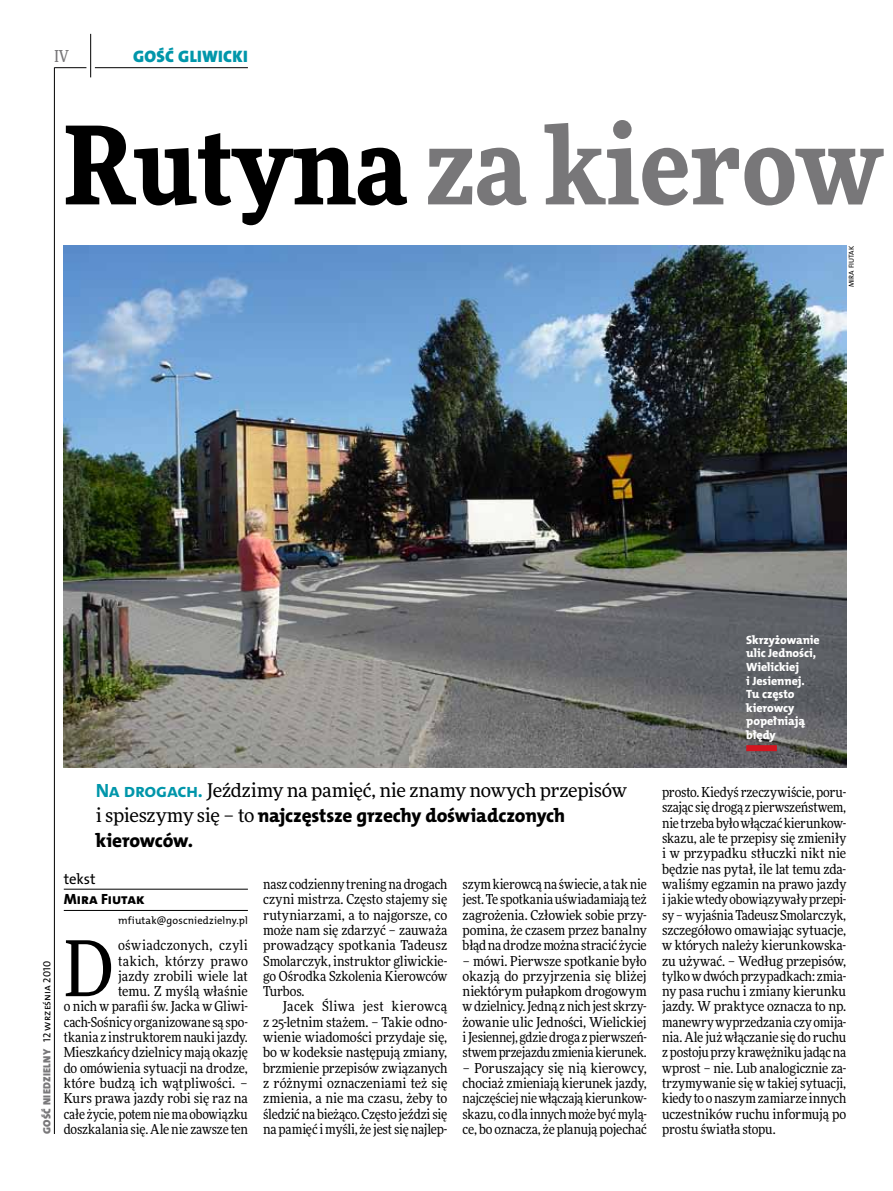
<style>
.page{position:relative;width:893px;height:1191px;background:#fff}
.page>*{position:absolute;margin:0;border:0;box-sizing:border-box;transform-origin:0 0}
.t1{font:900 108px "Freeday Narrow";color:#787779}
.t2{font:76.95px "Freeday Narrow News";color:#000}
.t3{font:19.35px/24.9px "The Mix HP8 Ex Bld";letter-spacing:-.01em;color:#000}
.t4{font:18.9px "Freeday News";letter-spacing:-.015em;color:#000}
.t5{font:16.65px "The Mix HP9 Blk";letter-spacing:.02em;color:#0096aa}
.t6{font:500 16.5px "Freeday Narrow";color:#787779;scale:.9 1}
.t7{font:14.85px "The Mix HP8 Ex Bld";color:#000}
.t8{font:14.85px "The Mix HP5 Plain";letter-spacing:-.005em;color:#000}
.t9{font:13.65px/15.3px "Freeday Narrow News";letter-spacing:-.005em;color:#000;text-align:justify}
.t10{font:12px/13.5px "The Mix HP8 Ex Bld";letter-spacing:-.005em;color:#fff}
.t11{font:10.5px "The Mix HP9 Blk";letter-spacing:.025em;color:#787779}
.t12{font:10.5px "The Mix HP5 Plain";letter-spacing:.01em;color:#000}
.t13{font:7.2px "The Mix HP5 Plain";color:#000}
.s1{color:#000}
.s2{font-family:"The Mix HP5 Plain";color:#000}
.s3{font-family:"The Mix HP7 Bld";font-size:19.35px;color:#0096aa}
.s4{font-family:"Freeday News";font-size:18.9px}
</style>
<div class="page">
<hr style="left:54px;top:67px;width:1px;height:1067px;background:#000">
<hr style="left:90px;top:34px;width:1px;height:43px;background:#000">
<hr style="left:54px;top:67px;width:32px;height:1px;background:#000">
<hr style="left:95px;top:67px;width:153px;height:1px;background:#000">
<hr style="left:64px;top:889px;width:184px;height:1px;background:#000">
<hr style="left:64px;top:910px;width:184px;height:1px;background:#000">
<img style="left:64px;top:246px;width:782px;height:521px">
<div style="left:746px;top:745px;width:31px;height:6px;background:#d3151f"></div>
<p class="t6" style="left:54px;top:46px;width:17px">IV</p>
<p class="t5" style="left:133px;top:46px;width:116px">GOŚĆ GLIWICKI</p>
<h1 class="t1" style="left:64px;top:95px;width:820px"><span class="s1">Rutyna</span> za kierow</h1>
<p class="t13" style="left:847px;top:287px;width:43px;rotate:-90deg">Mira Fi utak</p>
<p class="t10" style="left:746px;top:633px;width:75px">Skrzyżowanie ulic Jedności,<br>Wielickiej<br>i Jesiennej.<br>Tu często kierowcy popełniają błędy</p>
<p class="t11" style="left:40px;top:1134px;width:174px;rotate:-90deg">GOŚĆ NIEDZIELNY <span class="s2">12 września 2010</span></p>
<h3 class="t4" style="left:96px;top:778px;width:533px"><span class="s3">Na drogach.</span> Jeździmy na pamięć, nie znamy nowych przepisów</h3>
<h3 class="t3" style="left:96px;top:803px;width:471px"><span class="s4">i spieszymy się – to</span> najczęstsze grzechy doświadczonych kierowców.</h3>
<p class="t8" style="left:64px;top:869px;width:33px">tekst</p>
<p class="t7" style="left:64px;top:889px;width:82px">Mira Fiutak</p>
<p class="t12" style="left:118px;top:913px;width:131px">mfiutak@goscniedzielny.pl</p>
<p class="t9" style="left:263px;top:876px;width:186px">nasz codzienny trening na drogach czyni mistrza. Często stajemy się rutyniarzami, a to najgorsze, co może nam się zdarzyć – zauważa prowadzący spotkania Tadeusz Smolarczyk, instruktor gliwickie&shy;go Ośrodka Szkolenia Kierowców Turbos.</p>
<p class="t9" style="left:263px;top:998px;width:186px;text-indent:20px">Jacek Śliwa jest kierowcą z 25-letnim stażem. – Takie odno&shy;wienie wiadomości przydaje się, bo w kodeksie następują zmiany, brzmienie przepisów związanych z różnymi oznaczeniami też się zmienia, a nie ma czasu, żeby to śledzić na bieżąco. Często jeździ się na pamięć i myśli, że jest się najlep-</p>
<p class="t9" style="left:463px;top:876px;width:186px">szym kierowcą na świecie, a tak nie jest. Te spotkania uświadamiają też zagrożenia. Człowiek sobie przy&shy;pomina, że czasem przez banalny błąd na drodze można stracić życie</p>
<p class="t9" style="left:463px;top:953px;width:186px">– mówi. Pierwsze spotkanie było okazją do przyjrzenia się bliżej niektórym pułapkom drogowym w dzielnicy. Jedną z nich jest skrzy&shy;żowanie ulic Jedności, Wielickiej i Jesiennej, gdzie droga z pierwszeń&shy;stwem przejazdu zmienia kierunek.</p>
<p class="t9" style="left:463px;top:1060px;width:186px">– Poruszający się nią kierowcy, chociaż zmieniają kierunek jazdy, najczęściej nie włączają kierunkow&shy;skazu, co dla innych może być mylą&shy;ce, bo oznacza, że planują pojechać</p>
<p class="t9" style="left:64px;top:937px;width:186px;text-align:right">oświadczonych, czyli<br>takich, którzy prawo<br>jazdy zrobili wiele lat<br>temu. Z myślą właśnie<br>o nich w parafii św. Jacka w Gliwi&shy;cach-Sośnicy organizowane są spo&shy;tkania z instruktorem nauki jazdy.<br>Mieszkańcy dzielnicy mają okazję do omówienia sytuacji na drodze, które budzą ich wątpliwości. –<br>Kurs prawa jazdy robi się raz na całe życie, potem nie ma obowiązku doszkalania się. Ale nie zawsze ten</p>
<h2 class="t2" style="left:64px;top:921px;width:51px">D</h2>
<p class="t9" style="left:662px;top:784px;width:186px">prosto. Kiedyś rzeczywiście, poru&shy;szając się drogą z pierwszeństwem, nie trzeba było włączać kierunkow&shy;skazu, ale te przepisy się zmieniły i w przypadku stłuczki nikt nie będzie nas pytał, ile lat temu zda&shy;waliśmy egzamin na prawo jazdy i jakie wtedy obowiązywały przepi&shy;sy – wyjaśnia Tadeusz Smolarczyk, szczegółowo omawiając sytuacje, w których należy kierunkowska&shy;zu używać. – Według przepisów, tylko w dwóch przypadkach: zmia&shy;ny pasa ruchu i zmiany kierunku jazdy. W praktyce oznacza to np. manewry wyprzedzania czy omija&shy;nia. Ale już włączanie się do ruchu z postoju przy krawężniku jadąc na wprost – nie. Lub analogicznie za&shy;trzymywanie się w takiej sytuacji, kiedy to o naszym zamiarze innych uczestników ruchu informują po prostu światła stopu.</p>
</div>
